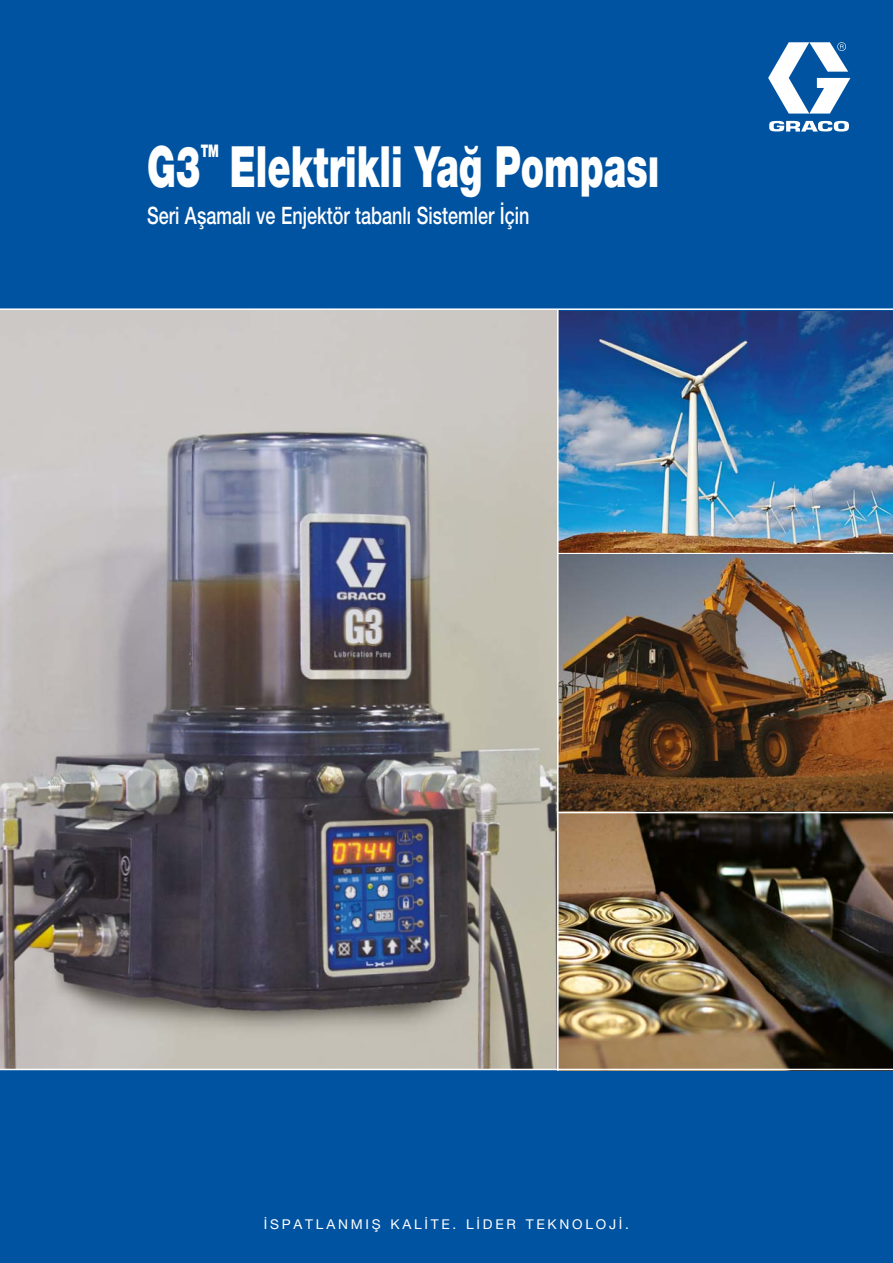
<style>
.page{position:relative;width:893px;height:1263px;background:#0053a1}
.page>*{position:absolute;margin:0;border:0;box-sizing:border-box;transform-origin:0 0}
.t1{font:900 57px "Helvetica Neue CE";color:#fff;scale:.65 1}
.t2{font:500 24px "Helvetica Neue CE";color:#fff;scale:.75 1}
.t3{font:900 17.4px "Helvetica Neue CE";color:#fff;scale:.65 1}
.t4{font:13.5px "Helvetica Neue CE";letter-spacing:.2em;color:#fff}
</style>
<div class="page">
<img style="left:0;top:310px;width:557px;height:759px">
<svg style="left:768px;top:42px;width:82px;height:90px"></svg>
<img style="left:559px;top:311px;width:334px;height:242px">
<img style="left:559px;top:555px;width:334px;height:514px">
<hr style="left:557px;top:553px;width:336px;height:1px;background:#fff">
<hr style="left:557px;top:812px;width:336px;height:1px;background:#fff">
<hr style="left:0;top:308px;width:893px;height:2px;background:#fff">
<hr style="left:557px;top:309px;width:2px;height:762px;background:#fff">
<hr style="left:0;top:1069px;width:893px;height:1px;background:#fff">
<h1 class="t1" style="left:147px;top:146px;width:84px">G3</h1>
<p class="t3" style="left:201px;top:145px;width:30px">TM</p>
<h1 class="t1" style="left:230px;top:146px;width:662px">Elektrikli Yağ Pompası</h1>
<p class="t2" style="left:147px;top:207px;width:511px">Seri Aşamalı ve Enjektör tabanlı Sistemler İçin</p>
<p class="t4" style="left:264px;top:1219px;width:367px">İSPATLANMIŞ KALİTE. LİDER TEKNOLOJİ.</p>
</div>
